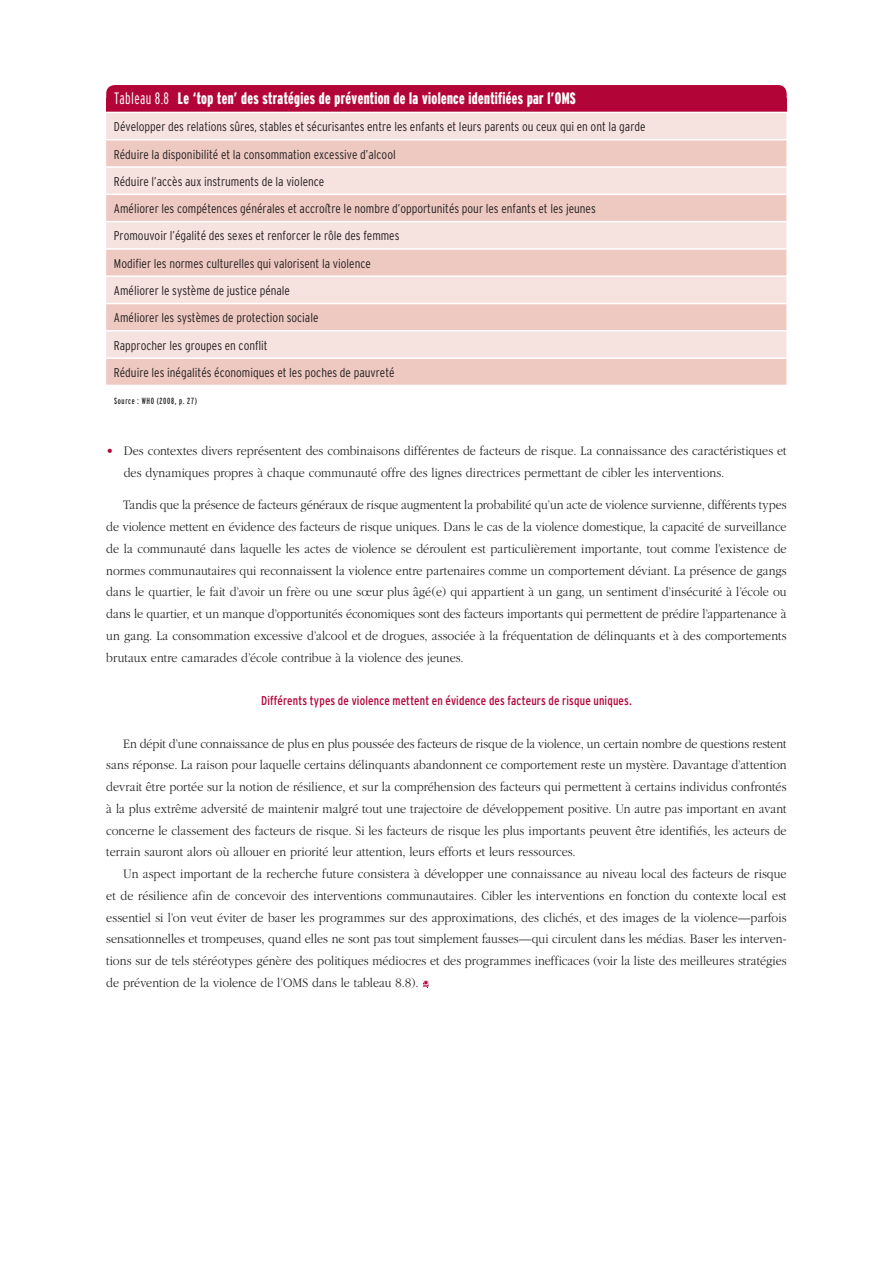
<style>
.page{position:relative;width:893px;height:1263px;background:#fff}
.page>*{position:absolute;margin:0;border:0;box-sizing:border-box;transform-origin:0 0}
.t1{font:900 extra-condensed 16.5px "Interstate";letter-spacing:.02em;color:#fff}
.t2{font:300 13.5px/21.8px "Garamond";letter-spacing:.005em;color:#231f20;text-align:justify;scale:.9 1}
.t3{font:300 condensed 12.75px/27.3px "Interstate";color:#231f20}
.t4{font:condensed 12.75px "Interstate";letter-spacing:.015em;color:#b30437;scale:.95 1}
.t5{font:extra-condensed 9px "Interstate";letter-spacing:.075em;color:#231f20}
.s1{font-weight:300}
.s2{color:#b30437}
</style>
<div class="page">
<div style="left:422px;top:981px;width:7px;height:6px;background:#fcf9f9"></div>
<svg style="left:423px;top:981px;width:6px;height:6px"></svg>
<div style="left:106px;top:85px;width:681px;height:28px;background:#b30437;border-radius:9px"></div>
<div style="left:106px;top:113px;width:680px;height:26px;background:#f6e2df"></div>
<svg style="left:106px;top:140px;width:680px;height:245px;background:#f1d4cf"></svg>
<hr style="left:105px;top:112px;width:683px;height:1px;background:#fff">
<hr style="left:105px;top:166px;width:683px;height:2px;background:#fff">
<hr style="left:105px;top:194px;width:683px;height:1px;background:#fff">
<hr style="left:105px;top:221px;width:683px;height:1px;background:#fff">
<hr style="left:105px;top:248px;width:683px;height:2px;background:#fff">
<hr style="left:105px;top:275px;width:683px;height:2px;background:#fff">
<hr style="left:105px;top:303px;width:683px;height:1px;background:#fff">
<hr style="left:105px;top:330px;width:683px;height:2px;background:#fff">
<hr style="left:105px;top:357px;width:683px;height:2px;background:#fff">
<p class="t1" style="left:114px;top:89px;width:463px"><span class="s1">Tableau 8.8</span> Le ‘top ten’ des stratégies de prévention de la violence identifiées par l’OMS</p>
<p class="t3" style="left:114px;top:113px;width:533px">Développer des relations sûres, stables et sécurisantes entre les enfants et leurs parents ou ceux qui en ont la garde Réduire la disponibilité et la consommation excessive d’alcool<br>Réduire l’accès aux instruments de la violence<br>Améliorer les compétences générales et accroître le nombre d’opportunités pour les enfants et les jeunes Promouvoir l’égalité des sexes et renforcer le rôle des femmes<br>Modifier les normes culturelles qui valorisent la violence<br>Améliorer le système de justice pénale<br>Améliorer les systèmes de protection sociale<br>Rapprocher les groupes en conflit<br>Réduire les inégalités économiques et les poches de pauvreté</p>
<p class="t5" style="left:114px;top:395px;width:84px">Source : WHO (2008, p. 27)</p>
<p class="t2" style="left:124px;top:440px;width:738px;text-indent:-17px"><span class="s2">•</span> Des contextes divers représentent des combinaisons différentes de facteurs de risque. La connaissance des caractéristiques et des dynamiques propres à chaque communauté offre des lignes directrices permettant de cibler les interventions.</p>
<p class="t2" style="left:106px;top:494px;width:757px;text-indent:17px">Tandis que la présence de facteurs généraux de risque augmentent la probabilité qu’un acte de violence survienne, différents types de violence mettent en évidence des facteurs de risque uniques. Dans le cas de la violence domestique, la capacité de surveillance de la communauté dans laquelle les actes de violence se déroulent est particulièrement importante, tout comme l’existence de normes communautaires qui reconnaissent la violence entre partenaires comme un comportement déviant. La présence de gangs dans le quartier, le fait d’avoir un frère ou une sœur plus âgé(e) qui appartient à un gang, un sentiment d’insécurité à l’école ou dans le quartier, et un manque d’opportunités économiques sont des facteurs importants qui permettent de prédire l’appartenance à un gang. La consommation excessive d’alcool et de drogues, associée à la fréquentation de délinquants et à des comportements brutaux entre camarades d’école contribue à la violence des jeunes.</p>
<p class="t4" style="left:261px;top:693px;width:392px">Différents types de violence mettent en évidence des facteurs de risque uniques.</p>
<p class="t2" style="left:106px;top:733px;width:757px;text-indent:17px">En dépit d’une connaissance de plus en plus poussée des facteurs de risque de la violence, un certain nombre de questions restent sans réponse. La raison pour laquelle certains délinquants abandonnent ce comportement reste un mystère. Davantage d’attention devrait être portée sur la notion de résilience, et sur la compréhension des facteurs qui permettent à certains individus confrontés à la plus extrême adversité de maintenir malgré tout une trajectoire de développement positive. Un autre pas important en avant concerne le classement des facteurs de risque. Si les facteurs de risque les plus importants peuvent être identifiés, les acteurs de terrain sauront alors où allouer en priorité leur attention, leurs efforts et leurs ressources.</p>
<p class="t2" style="left:106px;top:863px;width:757px;text-indent:17px">Un aspect important de la recherche future consistera à développer une connaissance au niveau local des facteurs de risque et de résilience afin de concevoir des interventions communautaires. Cibler les interventions en fonction du contexte local est essentiel si l’on veut éviter de baser les programmes sur des approximations, des clichés, et des images de la violence—parfois sensationnelles et trompeuses, quand elles ne sont pas tout simplement fausses—qui circulent dans les médias. Baser les interven&shy;tions sur de tels stéréotypes génère des politiques médiocres et des programmes inefficaces (voir la liste des meilleures stratégies de prévention de la violence de l’OMS dans le tableau 8.8).</p>
</div>
